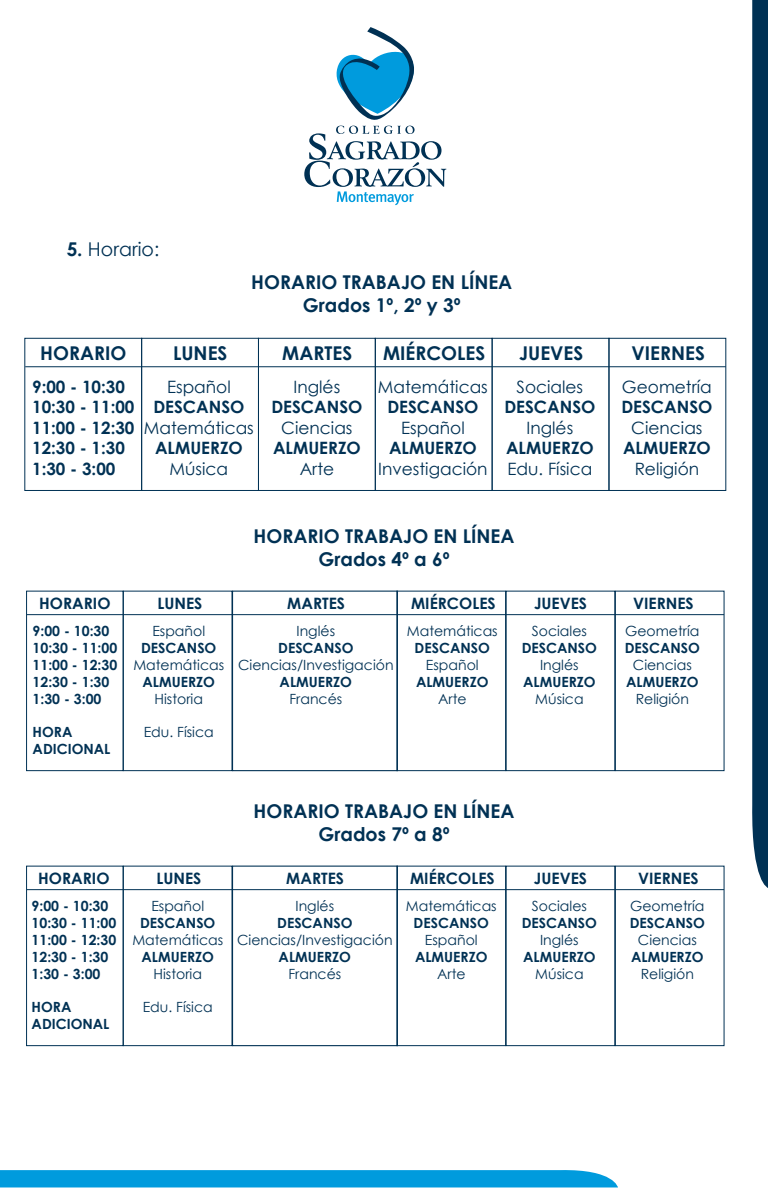
<style>
.page{position:relative;width:768px;height:1188px;background:#fff}
.page>*{position:absolute;margin:0;border:0;box-sizing:border-box;transform-origin:0 0}
.t1{font:700 19px/22.8px "Century Gothic";color:#003154;text-align:center}
.t2{font:19px "Century Gothic";color:#003154}
.t3{font:700 17px/20.4px "Century Gothic";color:#003154}
.t4{font:17px "Century Gothic";color:#003154}
.t5{font:700 15.7px "Century Gothic";color:#003154}
.t6{font:700 14.1px/16.9px "Century Gothic";color:#003154}
.t7{font:14.1px "Century Gothic";color:#003154}
.s1{font-weight:700}
</style>
<div class="page">
<svg style="left:304px;top:27px;width:142px;height:178px"></svg>
<svg style="left:752px;top:0;width:16px;height:888px;background:#083859"></svg>
<svg style="left:0;top:1170px;width:618px;height:17px;background:#069ddd"></svg>
<hr style="left:25px;top:366px;width:701px;height:1px;background:#003154">
<div style="left:24px;top:338px;width:118px;height:153px;border:1px solid #003154"></div>
<div style="left:141px;top:338px;width:118px;height:153px;border:1px solid #003154"></div>
<div style="left:258px;top:338px;width:118px;height:153px;border:1px solid #003154"></div>
<div style="left:375px;top:338px;width:118px;height:153px;border:1px solid #003154"></div>
<div style="left:492px;top:338px;width:117px;height:153px;border:1px solid #003154"></div>
<div style="left:609px;top:338px;width:117px;height:153px;border:1px solid #003154"></div>
<hr style="left:27px;top:614px;width:697px;height:1px;background:#003154">
<div style="left:26px;top:591px;width:98px;height:180px;border:1px solid #003154"></div>
<div style="left:123px;top:591px;width:109px;height:180px;border:1px solid #003154"></div>
<div style="left:396px;top:591px;width:110px;height:180px;border:1px solid #003154"></div>
<div style="left:615px;top:591px;width:110px;height:180px;border:1px solid #003154"></div>
<div style="left:232px;top:591px;width:166px;height:180px;border:1px solid #003154"></div>
<hr style="left:27px;top:889px;width:697px;height:1px;background:#003154">
<div style="left:26px;top:866px;width:98px;height:180px;border:1px solid #003154"></div>
<div style="left:123px;top:866px;width:109px;height:180px;border:1px solid #003154"></div>
<div style="left:396px;top:866px;width:110px;height:180px;border:1px solid #003154"></div>
<div style="left:615px;top:866px;width:110px;height:180px;border:1px solid #003154"></div>
<div style="left:232px;top:866px;width:166px;height:180px;border:1px solid #003154"></div>
<h1 class="t2" style="left:67px;top:238px;width:94px"><span class="s1">5.</span> Horario:</h1>
<h1 class="t1" style="left:251px;top:270px;width:263px">HORARIO TRABAJO EN LÍNEA<br>Grados 1º, 2º y 3º</h1>
<h1 class="t1" style="left:40px;top:341px;width:88px">HORARIO</h1>
<h1 class="t1" style="left:173px;top:341px;width:56px">LUNES</h1>
<h1 class="t1" style="left:282px;top:341px;width:71px">MARTES</h1>
<h1 class="t1" style="left:383px;top:341px;width:104px">MIÉRCOLES</h1>
<h1 class="t1" style="left:519px;top:341px;width:66px">JUEVES</h1>
<h1 class="t1" style="left:632px;top:341px;width:75px">VIERNES</h1>
<p class="t3" style="left:32px;top:376px;width:104px">9:00 - 10:30<br>10:30 - 11:00<br>11:00 - 12:30<br>12:30 - 1:30<br>1:30 - 3:00</p>
<p class="t4" style="left:294px;top:376px;width:48px">Inglés</p>
<p class="t3" style="left:271px;top:397px;width:93px">DESCANSO</p>
<p class="t4" style="left:281px;top:417px;width:73px">Ciencias</p>
<p class="t3" style="left:273px;top:437px;width:89px">ALMUERZO</p>
<p class="t4" style="left:300px;top:458px;width:36px">Arte</p>
<p class="t4" style="left:378px;top:376px;width:111px">Matemáticas</p>
<p class="t3" style="left:387px;top:397px;width:93px">DESCANSO</p>
<p class="t4" style="left:401px;top:417px;width:65px">Español</p>
<p class="t3" style="left:389px;top:437px;width:89px">ALMUERZO</p>
<p class="t4" style="left:378px;top:458px;width:111px">Investigación</p>
<p class="t4" style="left:622px;top:376px;width:91px">Geometría</p>
<p class="t3" style="left:621px;top:397px;width:93px">DESCANSO</p>
<p class="t4" style="left:631px;top:417px;width:73px">Ciencias</p>
<p class="t3" style="left:623px;top:437px;width:89px">ALMUERZO</p>
<p class="t4" style="left:635px;top:458px;width:66px">Religión</p>
<p class="t4" style="left:517px;top:376px;width:68px">Sociales</p>
<p class="t3" style="left:504px;top:397px;width:93px">DESCANSO</p>
<p class="t4" style="left:527px;top:417px;width:48px">Inglés</p>
<p class="t3" style="left:506px;top:437px;width:89px">ALMUERZO</p>
<p class="t4" style="left:508px;top:458px;width:86px">Edu. Física</p>
<p class="t4" style="left:167px;top:376px;width:65px">Español</p>
<p class="t3" style="left:153px;top:397px;width:93px">DESCANSO</p>
<p class="t4" style="left:144px;top:417px;width:111px">Matemáticas</p>
<p class="t3" style="left:155px;top:437px;width:89px">ALMUERZO</p>
<p class="t4" style="left:170px;top:458px;width:60px">Música</p>
<h1 class="t1" style="left:254px;top:524px;width:263px">HORARIO TRABAJO EN LÍNEA<br>Grados 4º a 6º</h1>
<p class="t5" style="left:39px;top:593px;width:73px">HORARIO</p>
<p class="t5" style="left:157px;top:593px;width:46px">LUNES</p>
<p class="t5" style="left:287px;top:593px;width:59px">MARTES</p>
<p class="t5" style="left:411px;top:593px;width:86px">MIÉRCOLES</p>
<p class="t5" style="left:534px;top:593px;width:55px">JUEVES</p>
<p class="t5" style="left:633px;top:593px;width:62px">VIERNES</p>
<p class="t6" style="left:33px;top:622px;width:86px">9:00 - 10:30<br>10:30 - 11:00<br>11:00 - 12:30<br>12:30 - 1:30<br>1:30 - 3:00</p>
<p class="t6" style="left:33px;top:724px;width:79px">HORA<br>ADICIONAL</p>
<p class="t7" style="left:297px;top:623px;width:40px">Inglés</p>
<p class="t6" style="left:278px;top:639px;width:77px">DESCANSO</p>
<p class="t7" style="left:238px;top:656px;width:157px">Ciencias/Investigación</p>
<p class="t6" style="left:280px;top:673px;width:74px">ALMUERZO</p>
<p class="t7" style="left:289px;top:690px;width:54px">Francés</p>
<p class="t7" style="left:407px;top:623px;width:92px">Matemáticas</p>
<p class="t6" style="left:415px;top:639px;width:77px">DESCANSO</p>
<p class="t7" style="left:426px;top:656px;width:54px">Español</p>
<p class="t6" style="left:416px;top:673px;width:74px">ALMUERZO</p>
<p class="t7" style="left:438px;top:690px;width:30px">Arte</p>
<p class="t7" style="left:625px;top:623px;width:76px">Geometría</p>
<p class="t6" style="left:625px;top:639px;width:77px">DESCANSO</p>
<p class="t7" style="left:633px;top:656px;width:60px">Ciencias</p>
<p class="t6" style="left:626px;top:673px;width:74px">ALMUERZO</p>
<p class="t7" style="left:636px;top:690px;width:55px">Religión</p>
<p class="t7" style="left:532px;top:623px;width:57px">Sociales</p>
<p class="t6" style="left:522px;top:639px;width:77px">DESCANSO</p>
<p class="t7" style="left:540px;top:656px;width:40px">Inglés</p>
<p class="t6" style="left:523px;top:673px;width:74px">ALMUERZO</p>
<p class="t7" style="left:535px;top:690px;width:50px">Música</p>
<p class="t7" style="left:152px;top:623px;width:54px">Español</p>
<p class="t6" style="left:141px;top:639px;width:77px">DESCANSO</p>
<p class="t7" style="left:133px;top:656px;width:92px">Matemáticas</p>
<p class="t6" style="left:143px;top:673px;width:74px">ALMUERZO</p>
<p class="t7" style="left:155px;top:690px;width:50px">Historia</p>
<p class="t7" style="left:144px;top:724px;width:72px">Edu. Física</p>
<h1 class="t1" style="left:254px;top:799px;width:263px">HORARIO TRABAJO EN LÍNEA<br>Grados 7º a 8º</h1>
<p class="t5" style="left:38px;top:868px;width:73px">HORARIO</p>
<p class="t5" style="left:156px;top:868px;width:46px">LUNES</p>
<p class="t5" style="left:286px;top:868px;width:59px">MARTES</p>
<p class="t5" style="left:410px;top:868px;width:86px">MIÉRCOLES</p>
<p class="t5" style="left:534px;top:868px;width:55px">JUEVES</p>
<p class="t5" style="left:638px;top:868px;width:62px">VIERNES</p>
<p class="t6" style="left:32px;top:897px;width:86px">9:00 - 10:30<br>10:30 - 11:00<br>11:00 - 12:30<br>12:30 - 1:30<br>1:30 - 3:00</p>
<p class="t6" style="left:32px;top:999px;width:79px">HORA<br>ADICIONAL</p>
<p class="t7" style="left:296px;top:898px;width:40px">Inglés</p>
<p class="t6" style="left:277px;top:914px;width:77px">DESCANSO</p>
<p class="t7" style="left:237px;top:931px;width:157px">Ciencias/Investigación</p>
<p class="t6" style="left:279px;top:948px;width:74px">ALMUERZO</p>
<p class="t7" style="left:288px;top:965px;width:54px">Francés</p>
<p class="t7" style="left:406px;top:898px;width:92px">Matemáticas</p>
<p class="t6" style="left:414px;top:914px;width:77px">DESCANSO</p>
<p class="t7" style="left:425px;top:931px;width:54px">Español</p>
<p class="t6" style="left:415px;top:948px;width:74px">ALMUERZO</p>
<p class="t7" style="left:437px;top:965px;width:30px">Arte</p>
<p class="t7" style="left:630px;top:898px;width:76px">Geometría</p>
<p class="t6" style="left:630px;top:914px;width:77px">DESCANSO</p>
<p class="t7" style="left:638px;top:931px;width:60px">Ciencias</p>
<p class="t6" style="left:631px;top:948px;width:74px">ALMUERZO</p>
<p class="t7" style="left:641px;top:965px;width:55px">Religión</p>
<p class="t7" style="left:532px;top:898px;width:57px">Sociales</p>
<p class="t6" style="left:522px;top:914px;width:77px">DESCANSO</p>
<p class="t7" style="left:540px;top:931px;width:40px">Inglés</p>
<p class="t6" style="left:523px;top:948px;width:74px">ALMUERZO</p>
<p class="t7" style="left:535px;top:965px;width:50px">Música</p>
<p class="t7" style="left:151px;top:898px;width:54px">Español</p>
<p class="t6" style="left:140px;top:914px;width:77px">DESCANSO</p>
<p class="t7" style="left:132px;top:931px;width:92px">Matemáticas</p>
<p class="t6" style="left:142px;top:948px;width:74px">ALMUERZO</p>
<p class="t7" style="left:154px;top:965px;width:50px">Historia</p>
<p class="t7" style="left:143px;top:999px;width:72px">Edu. Física</p>
</div>
